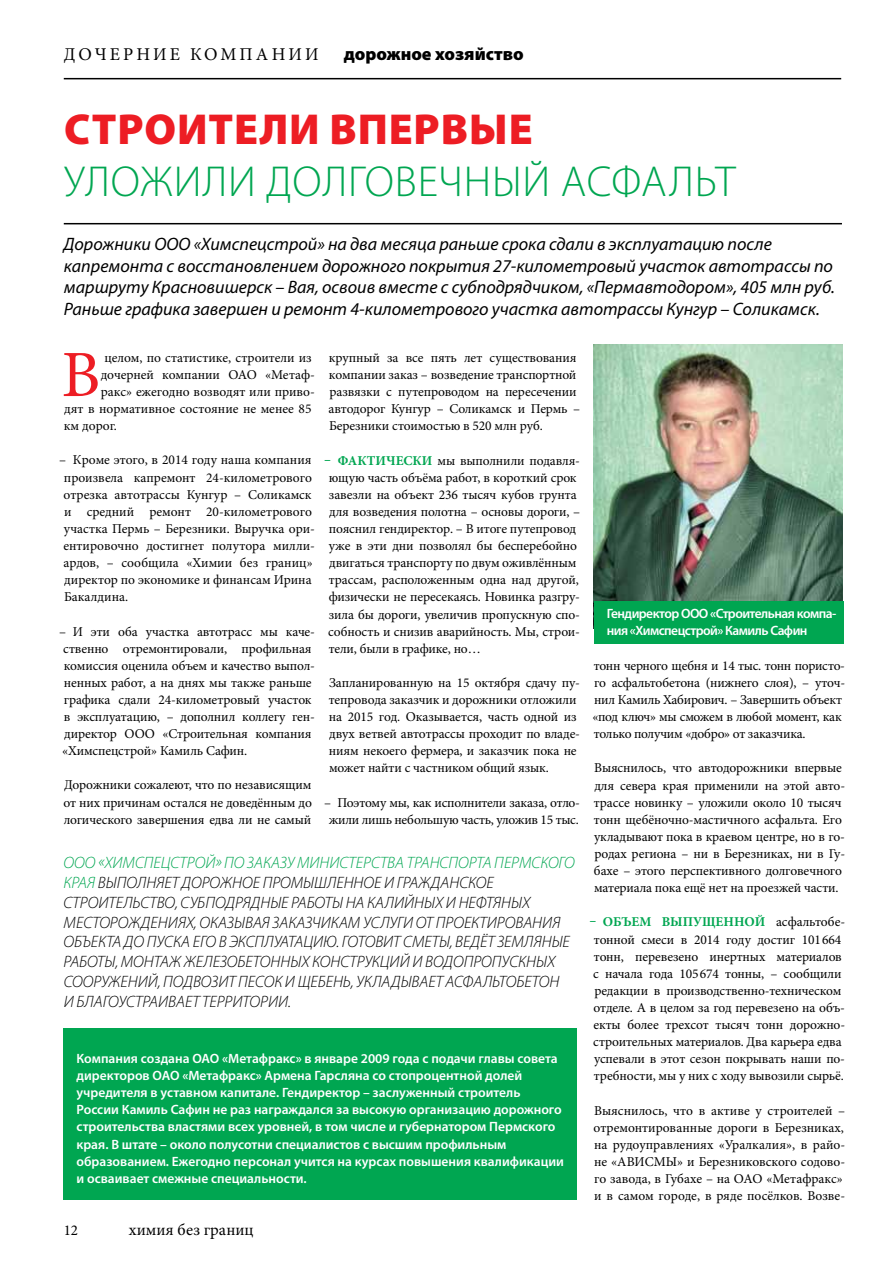
<style>
.page{position:relative;width:893px;height:1263px;background:#fff}
.page>*{position:absolute;margin:0;border:0;box-sizing:border-box;transform-origin:0 0}
.t1{font:66.15px "Minion Pro";color:#ed1d24}
.t2{font:300 43.5px "Myriad Pro";letter-spacing:.02em;color:#00a651}
.t3{font:900 43.5px "Myriad Pro";letter-spacing:.02em;color:#ed1d24}
.t4{font:italic 18px/21.6px "Myriad Pro";color:#000}
.t5{font:900 18px "Myriad Pro";color:#000}
.t6{font:18px "Minion Pro";letter-spacing:.17em;color:#000}
.t7{font:italic 300 16.5px/19.8px "Myriad Pro";color:#000}
.t8{font:16.5px "Minion Pro";color:#000}
.t9{font:italic 300 16.5px "Myriad Pro";color:#00a651}
.t10{font:15px "Minion Pro";color:#000}
.t11{font:13.5px/17.1px "Minion Pro";letter-spacing:-.01em;color:#000}
.t12{font:600 13.5px/17.1px "Myriad Pro";color:#fff}
.t13{font:600 13.5px/17.1px "Myriad Pro";letter-spacing:-.04em;color:#fff}
.s1{font-weight:700;color:#00a651}
.s2{color:#00a651}
</style>
<div class="page">
<hr style="left:64px;top:78px;width:777px;height:1px;background:#000">
<hr style="left:64px;top:223px;width:778px;height:1px;background:#000">
<div style="left:64px;top:1029px;width:513px;height:171px;background:#00a651"></div>
<img style="left:594px;top:345px;width:249px;height:256px">
<div style="left:594px;top:601px;width:250px;height:43px;background:#00a651"></div>
<h3 class="t6" style="left:64px;top:42px;width:241px">ДОЧЕРНИЕ КОМПАНИИ</h3>
<h3 class="t5" style="left:344px;top:42px;width:181px">дорожное хозяйство</h3>
<h2 class="t3" style="left:64px;top:100px;width:470px">Строители впервые</h2>
<h2 class="t2" style="left:64px;top:155px;width:673px">уложили долговечный асфальт</h2>
<p class="t4" style="left:64px;top:233px;width:773px">Дорожники ООО «Химспецстрой» на два месяца раньше срока сдали в эксплуатацию после капремонта с восстановлением дорожного покрытия 27‑километровый участок автотрассы по маршруту Красновишерск – Вая, освоив вместе с субподрядчиком, «Пермавтодором», 405 млн руб.<br>Раньше графика завершен и ремонт 4‑километрового участка автотрассы Кунгур – Соликамск.</p>
<h1 class="t1" style="left:61px;top:331px;width:40px">В</h1>
<p class="t11" style="left:104px;top:349px;width:209px">целом, по статистике, строители из</p>
<p class="t11" style="left:101px;top:366px;width:216px">дочерней компании ОАО «Метаф‑</p>
<p class="t11" style="left:101px;top:383px;width:216px">ракс» ежегодно возводят или приво‑</p>
<p class="t11" style="left:64px;top:400px;width:249px">дят в нормативное состояние не менее 85</p>
<p class="t11" style="left:64px;top:417px;width:55px">км дорог.</p>
<p class="t11" style="left:63px;top:452px;width:253px;text-indent:-4px">– Кроме этого, в 2014 году наша компания произвела капремонт 24‑километрового отрезка автотрассы Кунгур – Соликамск и средний ремонт 20‑километрового участка Пермь – Березники. Выручка ори‑ ентировочно достигнет полутора милли‑ ардов, – сообщила «Химии без границ» директор по экономике и финансам Ирина Бакалдина.</p>
<p class="t11" style="left:59px;top:623px;width:257px">– И эти оба участка автотрасс мы каче‑ ственно отремонтировали, профильная комиссия оценила объем и качество выпол‑ ненных работ, а на днях мы также раньше графика сдали 24‑километровый участок в эксплуатацию, – дополнил коллегу ген‑ директор ООО «Строительная компания «Химспецстрой» Камиль Сафин.</p>
<p class="t11" style="left:63px;top:777px;width:250px;text-align:justify">Дорожники сожалеют, что по независящим от них причинам остался не доведённым до логического завершения едва ли не самый</p>
<p class="t11" style="left:329px;top:349px;width:253px">крупный за все пять лет существования компании заказ – возведение транспортной развязки с путепроводом на пересечении автодорог Кунгур – Соликамск и Пермь – Березники стоимостью в 520 млн руб.</p>
<p class="t11" style="left:324px;top:452px;width:257px"><span class="s1">– Фактически</span> мы выполнили подавля‑ ющую часть объёма работ, в короткий срок завезли на объект 236 тысяч кубов грунта для возведения полотна – основы дороги, – пояснил гендиректор. – В итоге путепровод уже в эти дни позволял бы бесперебойно двигаться транспорту по двум оживлённым трассам, расположенным одна над другой, физически не пересекаясь. Новинка разгру‑ зила бы дороги, увеличив пропускную спо‑ собность и снизив аварийность. Мы, строи‑ тели, были в графике, но…</p>
<p class="t11" style="left:329px;top:674px;width:253px">Запланированную на 15 октября сдачу пу‑ тепровода заказчик и дорожники отложили на 2015 год. Оказывается, часть одной из двух ветвей автотрассы проходит по владе‑ ниям некоего фермера, и заказчик пока не может найти с частником общий язык.</p>
<p class="t11" style="left:324px;top:794px;width:257px;text-align:center">– Поэтому мы, как исполнители заказа, отло‑ жили лишь небольшую часть, уложив 15 тыс.</p>
<p class="t7" style="left:64px;top:853px;width:513px;text-indent:35px"><span class="s2">«Химспецстрой» по заказу министерства транспорта Пермского края</span> выполняет дорожное промышленное и гражданское строительство, субподрядные работы на калийных и нефтяных месторождениях, оказывая заказчикам услуги от проектирования объекта до пуска его в эксплуата цию. Готовит сметы, ведёт земляные работы, монтаж</p>
<p class="t9" style="left:64px;top:853px;width:12px">ООО</p>
<p class="t7" style="left:64px;top:952px;width:497px;text-indent:120px">железобетонных конструкций и водопропускных сооружений, подвозит песок и щебень, укладывает асфальтобетон и благоустраивает территории.</p>
<p class="t12" style="left:77px;top:1049px;width:489px">Компания создана ОАО «Метафракс» в январе 2009 года с подачи главы совета директоров ОАО «Метафракс» Армена Гарсляна со стопроцентной долей учредителя в уставном капитале. Гендиректор – заслуженный строитель России Камиль Сафин не раз награждался за высокую организацию дорожного строительства властями всех уровней, в том числе и губернатором Пермского края. В штате – около полусотни специалистов с высшим профильным образованием. Ежегодно персонал учится на курсах повышения квалификации и осваивает смежные специальности.</p>
<p class="t10" style="left:64px;top:1220px;width:16px">12</p>
<p class="t8" style="left:129px;top:1219px;width:126px">химия без границ</p>
<p class="t13" style="left:607px;top:605px;width:231px">Гендиректор ООО «Строительная компа&shy;ния «Химспецстрой» Камиль Сафин</p>
<p class="t11" style="left:592px;top:657px;width:254px">тонн черного щебня и 14 тыс. тонн пористо‑ го асфальтобетона (нижнего слоя), – уточ‑ нил Камиль Хабирович. – Завершить объект «под ключ» мы сможем в любой момент, как только получим «добро» от заказчика.</p>
<p class="t11" style="left:594px;top:760px;width:253px">Выяснилось, что автодорожники впервые для севера края применили на этой авто‑ трассе новинку – уложили около 10 тысяч тонн щебёночно-мастичного асфальта. Его укладывают пока в краевом центре, но в го‑ родах региона – ни в Березниках, ни в Гу‑ бахе – этого перспективного долговечного материала пока ещё нет на проезжей части.</p>
<p class="t11" style="left:589px;top:914px;width:257px"><span class="s1">– Объем выпущенной</span> асфальтобе‑ тонной смеси в 2014 году достиг 101664 тонн, перевезено инертных материалов с начала года 105674 тонны, – сообщили редакции в производственно-техническом отделе. А в целом за год перевезено на объ‑ екты более трехсот тысяч тонн дорожно&shy;строительных материалов. Два карьера едва успевали в этот сезон покрывать наши по‑ требности, мы у них с ходу вывозили сырьё.</p>
<p class="t11" style="left:593px;top:1102px;width:253px">Выяснилось, что в активе у строителей – отремонтированные дороги в Березниках, на рудоуправлениях «Уралкалия», в райо‑ не «АВИСМЫ» и Березниковского содово‑ го завода, в Губахе – на ОАО «Метафракс» и в самом городе, в ряде посёлков. Возве‑</p>
</div>
